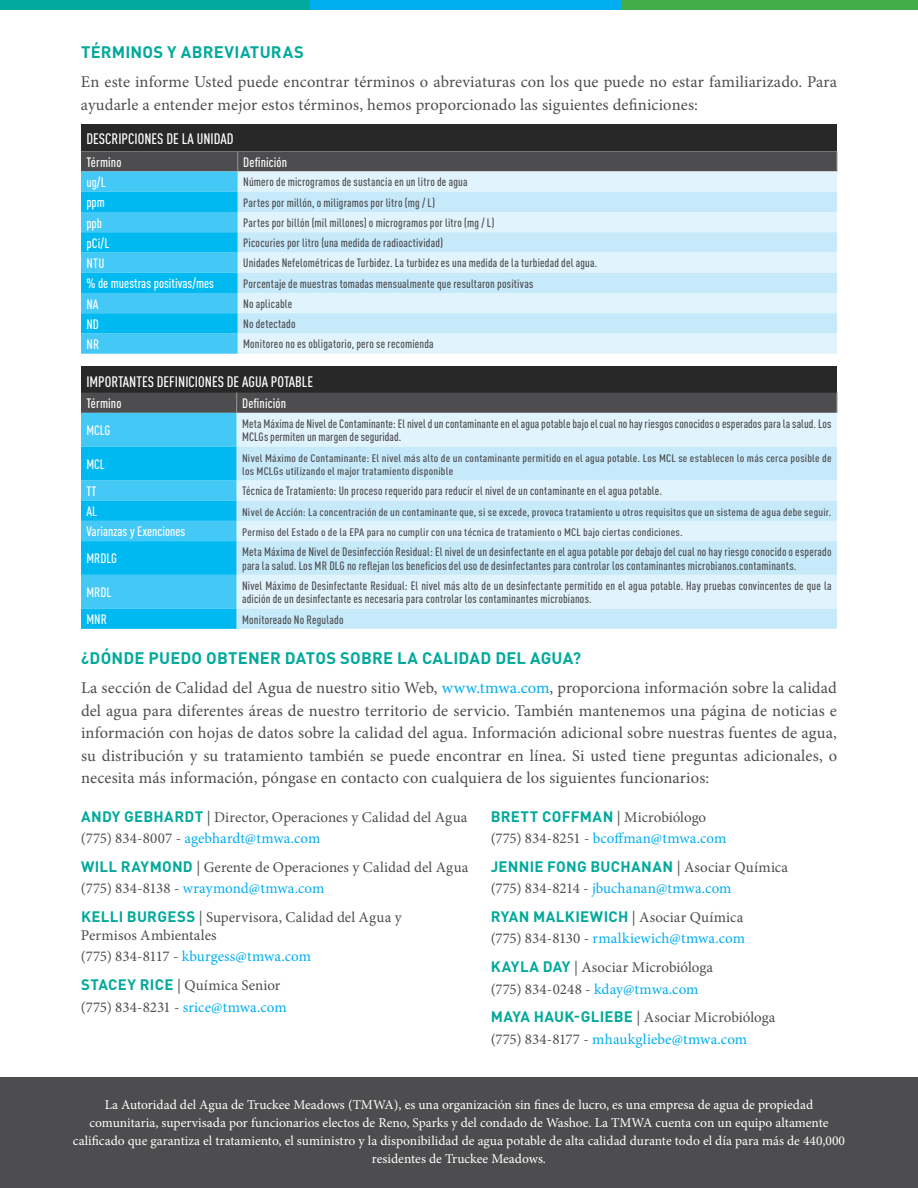
<style>
.page{position:relative;width:918px;height:1188px;background:#fff}
.page>*{position:absolute;margin:0;border:0;box-sizing:border-box;transform-origin:0 0}
.t1{font:16.5px/22.5px "Minion Pro";letter-spacing:.01em;color:#4d4d4f;text-align:justify}
.t2{font:700 16.5px "DIN Pro";letter-spacing:.01em;color:#00a99b}
.t3{font:15px/28.8px "Minion Pro";letter-spacing:.005em;color:#4d4d4f}
.t4{font:500 15px "DIN Cond";color:#fff}
.t5{font:15px "Minion Pro";letter-spacing:.005em;color:#00aeef}
.t6{font:700 15px "DIN Pro";letter-spacing:.015em;color:#00a99b}
.t7{font:13.5px/18px "Minion Pro";color:#fff;text-align:center}
.t8{font:500 13.5px "DIN Cond";color:#fff}
.t9{font:500 12px/13.5px "DIN Cond";letter-spacing:.015em;color:#4d4d4f}
.t10{font:500 10.8px/13.5px "DIN Cond";letter-spacing:.02em;color:#4d4d4f;scale:1.11 1}
.s1{color:#00aeef}
.s2{font-family:"DIN Pro";font-weight:700;color:#00a99b}
.s3{font-family:"Minion Pro";font-weight:400;color:#4d4d4f}
.s4{color:#4d4d4f}
</style>
<div class="page">
<div style="left:81px;top:366px;width:756px;height:27px;background:#292829"></div>
<svg style="left:81px;top:393px;width:757px;height:236px;background:#a7d8eb"></svg>
<div style="left:81px;top:124px;width:756px;height:27px;background:#292829"></div>
<svg style="left:81px;top:151px;width:757px;height:203px;background:#a7d7e9"></svg>
<div style="left:621px;top:0;width:297px;height:10px;background:#41ad49"></div>
<div style="left:0;top:1078px;width:918px;height:110px;background:#4d4d4f"></div>
<div style="left:0;top:0;width:311px;height:10px;background:#00a99b"></div>
<div style="left:311px;top:0;width:310px;height:10px;background:#00aeef"></div>
<h1 class="t2" style="left:81px;top:38px;width:224px">TÉRMINOS Y ABREVIATURAS</h1>
<h1 class="t1" style="left:81px;top:71px;width:758px">En este informe Usted puede encontrar términos o abreviaturas con los que puede no estar familiarizado. Para ayudarle a entender mejor estos términos, hemos proporcionado las siguientes definiciones:</h1>
<p class="t4" style="left:86px;top:129px;width:149px">DESCRIPCIONES DE LA UNIDAD</p>
<p class="t8" style="left:86px;top:154px;width:37px">Término</p>
<p class="t8" style="left:243px;top:154px;width:45px">Definición</p>
<p class="t8" style="left:86px;top:174px;width:21px">ug/L</p>
<p class="t9" style="left:243px;top:175px;width:226px">Número de microgramos de sustancia en un litro de agua</p>
<p class="t8" style="left:86px;top:194px;width:20px">ppm</p>
<p class="t9" style="left:243px;top:195px;width:193px">Partes por millón, o miligramos por litro (mg / L)</p>
<p class="t8" style="left:86px;top:215px;width:17px">ppb</p>
<p class="t9" style="left:243px;top:216px;width:253px">Partes por billón (mil millones) o microgramos por litro (mg / L)</p>
<p class="t8" style="left:86px;top:235px;width:24px">pCi/L</p>
<p class="t9" style="left:243px;top:236px;width:201px">Picocuries por litro (una medida de radioactividad)</p>
<p class="t8" style="left:86px;top:255px;width:20px">NTU</p>
<p class="t9" style="left:243px;top:256px;width:356px">Unidades Nefelométricas de Turbidez. La turbidez es una medida de la turbiedad del agua.</p>
<p class="t8" style="left:86px;top:275px;width:129px">% de muestras positivas/mes</p>
<p class="t9" style="left:243px;top:276px;width:292px">Porcentaje de muestras tomadas mensualmente que resultaron positivas</p>
<p class="t8" style="left:86px;top:296px;width:14px">NA</p>
<p class="t9" style="left:243px;top:297px;width:51px">No aplicable</p>
<p class="t8" style="left:86px;top:316px;width:14px">ND</p>
<p class="t9" style="left:243px;top:317px;width:54px">No detectado</p>
<p class="t8" style="left:86px;top:336px;width:14px">NR</p>
<p class="t9" style="left:243px;top:337px;width:192px">Monitoreo no es obligatorio, pero se recomienda</p>
<p class="t4" style="left:86px;top:372px;width:228px">IMPORTANTES DEFINICIONES DE AGUA POTABLE</p>
<p class="t8" style="left:86px;top:395px;width:37px">Término</p>
<p class="t8" style="left:242px;top:395px;width:45px">Definición</p>
<p class="t8" style="left:86px;top:422px;width:26px">MCLG</p>
<p class="t9" style="left:242px;top:417px;width:591px">Meta Máxima de Nivel de Contaminante: El nivel d un contaminante en el agua potable bajo el cual no hay riesgos conocidos o esperados para la salud. Los<br>MCLGs permiten un margen de seguridad.</p>
<p class="t8" style="left:86px;top:456px;width:20px">MCL</p>
<p class="t10" style="left:242px;top:451px;width:533px">Nivel Máximo de Contaminante: El nivel más alto de un contaminante permitido en el agua potable. Los MCL se establecen lo más cerca posible de los MCLGs utilizando el major tratamiento disponible</p>
<p class="t8" style="left:86px;top:483px;width:11px">TT</p>
<p class="t9" style="left:242px;top:484px;width:421px">Técnica de Tratamiento: Un proceso requerido para reducir el nivel de un contaminante en el agua potable.</p>
<p class="t8" style="left:86px;top:503px;width:12px">AL</p>
<p class="t10" style="left:242px;top:505px;width:533px">Nivel de Acción: La concentración de un contaminante que, si se excede, provoca tratamiento u otros requisitos que un sistema de agua debe seguir.</p>
<p class="t8" style="left:86px;top:524px;width:101px">Varianzas y Exenciones</p>
<p class="t10" style="left:242px;top:525px;width:399px">Permiso del Estado o de la EPA para no cumplir con una técnica de tratamiento o MCL bajo ciertas condiciones.</p>
<p class="t8" style="left:86px;top:551px;width:32px">MRDLG</p>
<p class="t9" style="left:242px;top:545px;width:591px">Meta Máxima de Nivel de Desinfección Residual: El nivel de un desinfectante en el agua potable por debajo del cual no hay riesgo conocido o esperado para la salud. Los MR DLG no reflejan los beneficios del uso de desinfectantes para controlar los contaminantes microbianos.contaminants.</p>
<p class="t8" style="left:86px;top:584px;width:26px">MRDL</p>
<p class="t9" style="left:242px;top:579px;width:591px">Nivel Máximo de Desinfectante Residual: El nivel más alto de un desinfectante permitido en el agua potable. Hay pruebas convincentes de que la adición de un desinfectante es necesaria para controlar los contaminantes microbianos.</p>
<p class="t8" style="left:86px;top:611px;width:22px">MNR</p>
<p class="t9" style="left:242px;top:612px;width:103px">Monitoreado No Regulado</p>
<h1 class="t2" style="left:81px;top:644px;width:502px">¿DÓNDE PUEDO OBTENER DATOS SOBRE LA CALIDAD DEL AGUA?</h1>
<p class="t1" style="left:81px;top:677px;width:758px">La sección de Calidad del Agua de nuestro sitio Web, <span class="s1">www.tmwa.com</span>, proporciona información sobre la calidad del agua para diferentes áreas de nuestro territorio de servicio. También mantenemos una página de noticias e información con hojas de datos sobre la calidad del agua. Información adicional sobre nuestras fuentes de agua, su distribución y su tratamiento también se puede encontrar en línea. Si usted tiene preguntas adicionales, o necesita más información, póngase en contacto con cualquiera de los siguientes funcionarios:</p>
<p class="t3" style="left:81px;top:806px;width:388px;line-height:21.3px"><span class="s2">ANDY GEBHARDT</span> | Director, Operaciones y Calidad del Agua (775) 834-8007 - <span class="s1">agebhardt@tmwa.com</span></p>
<p class="t3" style="left:81px;top:857px;width:389px;line-height:21.3px"><span class="s2">WILL RAYMOND</span> | Gerente de Operaciones y Calidad del Agua (775) 834-8138 - <span class="s1">wraymond@tmwa.com</span></p>
<p class="t3" style="left:81px;top:908px;width:322px;line-height:18px"><span class="s2">KELLI BURGESS</span> | Supervisora, Calidad del Agua y<br>Permisos Ambientales</p>
<p class="t3" style="left:81px;top:942px;width:232px">(775) 834-8117 - <span class="s1">kburgess@tmwa.com<br></span><span class="s2">STACEY RICE</span> | Química Senior</p>
<p class="t3" style="left:81px;top:993px;width:207px">(775) 834-8231 - <span class="s1">srice@tmwa.com</span></p>
<p class="t3" style="left:491px;top:806px;width:237px;line-height:21.3px"><span class="s2">BRETT COFFMAN</span> | Microbiólogo (775) 834-8251 - <span class="s1">bcoffman@tmwa.com</span></p>
<p class="t6" style="left:491px;top:854px;width:299px">JENNIE FONG BUCHANAN <span class="s3">| Asociar Química</span></p>
<p class="t3" style="left:491px;top:874px;width:254px">(775) 834-8214 - <span class="s1">jbuchanan@tmwa.com<br></span><span class="s2">RYAN MALKIEWICH</span> | Asociar Química</p>
<p class="t3" style="left:491px;top:924px;width:256px">(775) 834-8130 - <span class="s1">rmalkiewich@tmwa.com<br></span><span class="s2">KAYLA DAY</span> | Asociar Microbióloga</p>
<p class="t3" style="left:491px;top:975px;width:286px">(775) 834-0248 - <span class="s1">kday@tmwa.com<br></span><span class="s2">MAYA HAUK-GLIEBE</span> | Asociar Microbióloga</p>
<p class="t5" style="left:491px;top:1029px;width:258px"><span class="s4">(775) 834-8177 -</span> mhaukgliebe@tmwa.com</p>
<p class="t7" style="left:73px;top:1096px;width:774px">La Autoridad del Agua de Truckee Meadows (TMWA), es una organización sin fines de lucro, es una empresa de agua de propiedad comunitaria, supervisada por funcionarios electos de Reno, Sparks y del condado de Washoe. La TMWA cuenta con un equipo altamente calificado que garantiza el tratamiento, el suministro y la disponibilidad de agua potable de alta calidad durante todo el día para más de 440,000 residentes de Truckee Meadows.</p>
</div>
